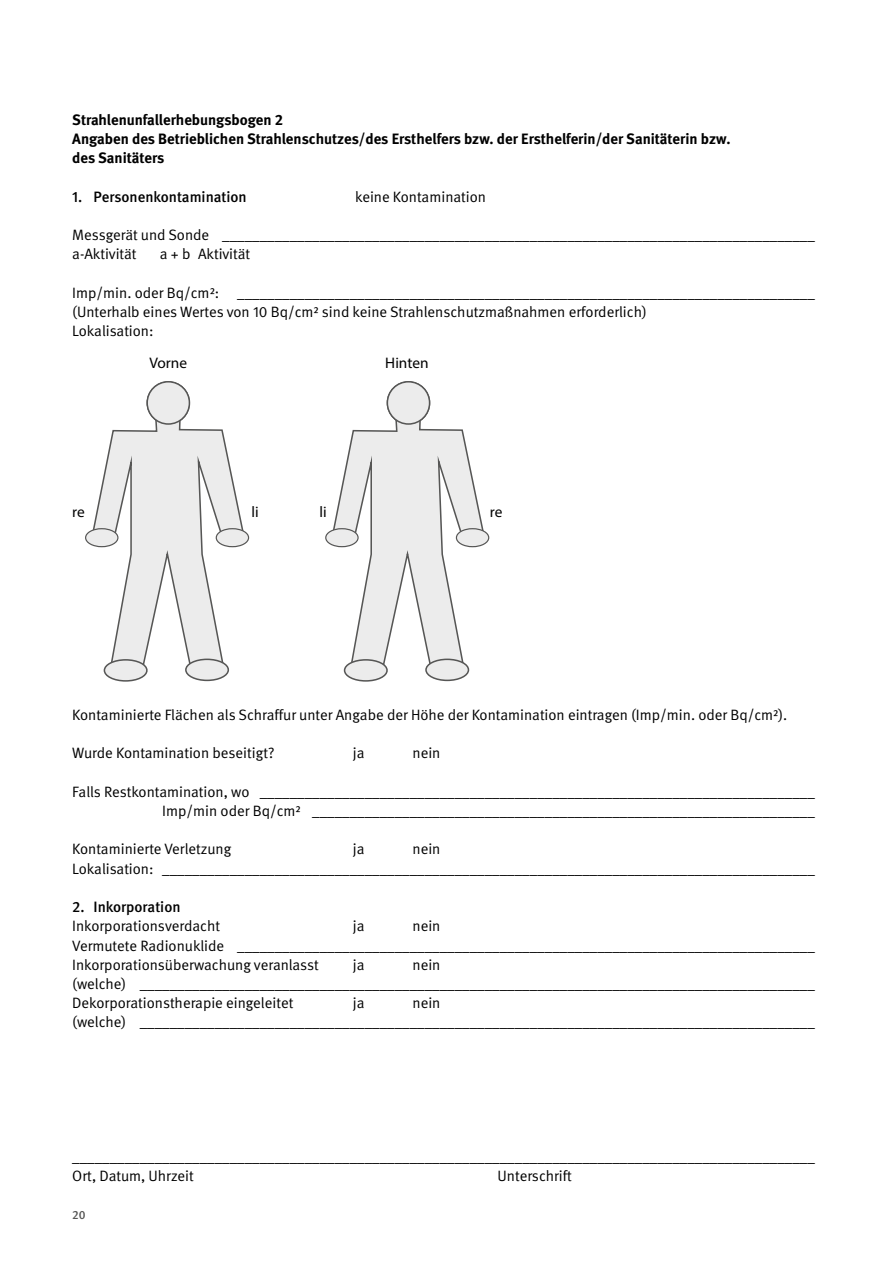
<style>
.page{position:relative;width:893px;height:1263px;background:#fff}
.page>*{position:absolute;margin:0;border:0;box-sizing:border-box;transform-origin:0 0}
.t1{font:15.3px "Myriad Pro";color:#000}
.t2{font:15px/19.2px "DGUV Meta";color:#000}
.t3{font:700 15px/19.2px "DGUV Meta";color:#000}
.t4{font:500 15px "DGUV Meta";color:#000}
.t5{font:500 12px "DGUV Meta";color:#565655}
</style>
<div class="page">
<svg style="left:91px;top:413px;width:155px;height:263px"></svg>
<div style="left:104px;top:659px;width:44px;height:23px;background:#ececec;border:2px solid #565655;border-radius:50%"></div>
<div style="left:185px;top:658px;width:44px;height:23px;background:#ececec;border:2px solid #565655;border-radius:50%"></div>
<div style="left:146px;top:381px;width:44px;height:44px;background:#ececec;border:2px solid #565655;border-radius:50%"></div>
<svg style="left:332px;top:412px;width:154px;height:264px"></svg>
<div style="left:344px;top:659px;width:44px;height:23px;background:#ececec;border:2px solid #565655;border-radius:50%"></div>
<div style="left:425px;top:658px;width:44px;height:23px;background:#ececec;border:2px solid #565655;border-radius:50%"></div>
<div style="left:387px;top:381px;width:43px;height:44px;background:#ececec;border:2px solid #565655;border-radius:50%"></div>
<div style="left:456px;top:529px;width:33px;height:18px;background:#ececec;border-radius:50%"></div>
<div style="left:456px;top:528px;width:33px;height:19px;border:1px solid #565655;border-radius:50%"></div>
<div style="left:216px;top:529px;width:33px;height:18px;background:#ececec;border-radius:50%"></div>
<div style="left:216px;top:528px;width:33px;height:19px;border:1px solid #565655;border-radius:50%"></div>
<div style="left:86px;top:529px;width:32px;height:18px;background:#ececec;border-radius:50%"></div>
<div style="left:85px;top:528px;width:34px;height:19px;border:1px solid #565655;border-radius:50%"></div>
<div style="left:326px;top:529px;width:32px;height:18px;background:#ececec;border-radius:50%"></div>
<div style="left:325px;top:528px;width:34px;height:19px;border:1px solid #565655;border-radius:50%"></div>
<p class="t3" style="left:72px;top:110px;width:660px">Strahlenunfallerhebungsbogen 2<br>Angaben des Betrieblichen Strahlenschutzes/des Ersthelfers bzw. der Ersthelferin/der Sanitäterin bzw. des Sanitäters</p>
<p class="t4" style="left:72px;top:188px;width:176px">1. Personenkontamination</p>
<p class="t2" style="left:355px;top:187px;width:132px">keine Kontamination</p>
<p class="t2" style="left:72px;top:226px;width:744px">Messgerät und Sonde _______________________________________________________________________________ a-Aktivität</p>
<p class="t2" style="left:160px;top:245px;width:92px">a + b Aktivität</p>
<p class="t2" style="left:72px;top:283px;width:744px">Imp/min. oder Bq/cm²: _____________________________________________________________________________ (Unterhalb eines Wertes von 10 Bq/cm² sind keine Strahlenschutzmaßnahmen erforderlich)<br>Lokalisation:</p>
<p class="t1" style="left:149px;top:353px;width:39px">Vorne</p>
<p class="t1" style="left:385px;top:353px;width:45px">Hinten</p>
<p class="t1" style="left:72px;top:502px;width:14px">re</p>
<p class="t1" style="left:251px;top:502px;width:9px">li</p>
<p class="t1" style="left:320px;top:502px;width:9px">li</p>
<p class="t1" style="left:490px;top:502px;width:14px">re</p>
<p class="t2" style="left:72px;top:706px;width:716px">Kontaminierte Flächen als Schraffur unter Angabe der Höhe der Kontamination eintragen (Imp/min. oder Bq/cm²).</p>
<p class="t2" style="left:72px;top:744px;width:204px">Wurde Kontamination beseitigt?</p>
<p class="t2" style="left:353px;top:744px;width:13px">ja</p>
<p class="t2" style="left:412px;top:744px;width:29px">nein</p>
<p class="t2" style="left:72px;top:782px;width:744px;text-align:right">Falls Restkontamination, wo __________________________________________________________________________<br>Imp/min oder Bq/cm² ___________________________________________________________________</p>
<p class="t2" style="left:72px;top:840px;width:160px">Kontaminierte Verletzung</p>
<p class="t2" style="left:353px;top:840px;width:13px">ja</p>
<p class="t2" style="left:72px;top:840px;width:744px;text-indent:340px">nein<br>Lokalisation: _______________________________________________________________________________________</p>
<p class="t4" style="left:72px;top:898px;width:110px">2. Inkorporation</p>
<p class="t2" style="left:72px;top:917px;width:149px">Inkorporationsverdacht</p>
<p class="t2" style="left:353px;top:917px;width:13px">ja</p>
<p class="t2" style="left:72px;top:917px;width:744px;text-indent:340px">nein<br>Vermutete Radionuklide _____________________________________________________________________________<br>Inkorporationsüberwachung veranlasst</p>
<p class="t2" style="left:72px;top:955px;width:744px;text-indent:340px">nein<br>(welche) __________________________________________________________________________________________<br>Dekorporationstherapie eingeleitet</p>
<p class="t2" style="left:353px;top:955px;width:13px">ja</p>
<p class="t2" style="left:72px;top:994px;width:744px;text-indent:340px">nein<br>(welche) __________________________________________________________________________________________</p>
<p class="t2" style="left:353px;top:994px;width:13px">ja</p>
<p class="t2" style="left:72px;top:1147px;width:744px">___________________________________________________________________________________________________<br>Ort, Datum, Uhrzeit</p>
<p class="t2" style="left:497px;top:1166px;width:76px">Unterschrift</p>
<p class="t5" style="left:72px;top:1208px;width:15px">20</p>
</div>
